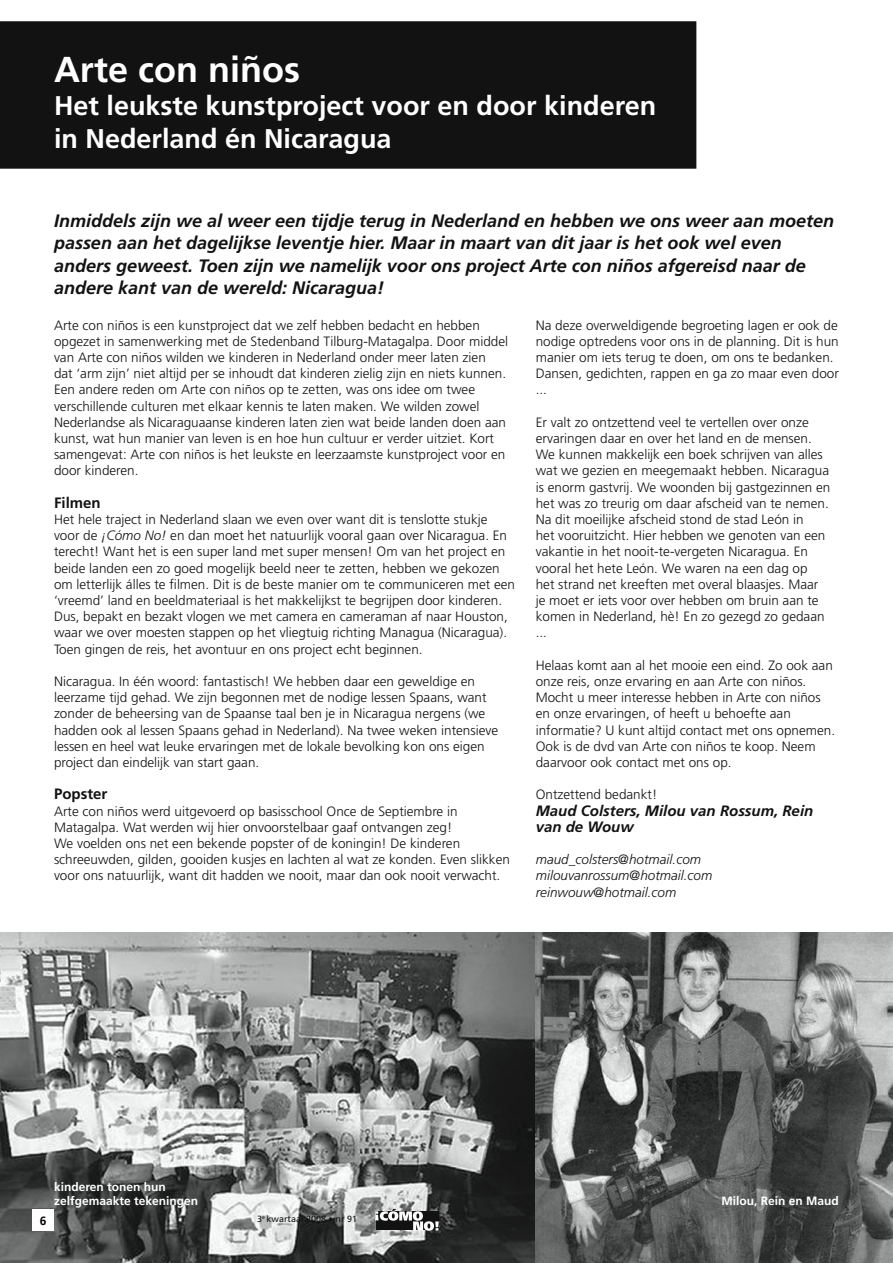
<style>
.page{position:relative;width:893px;height:1263px;background:#fff}
.page>*{position:absolute;margin:0;border:0;box-sizing:border-box;transform-origin:0 0}
.t1{font:700 36px "Frutiger";color:#fff}
.t2{font:700 27px/33px "Frutiger";color:#fff}
.t3{font:italic 700 18px/22.5px "Frutiger";color:#121212}
.t4{font:italic 700 15px/16.2px "Frutiger";color:#121212}
.t5{font:700 15px "Frutiger";color:#121212}
.t6{font:300 13.5px/16.2px "Frutiger";color:#121212}
.t7{font:italic 300 13.5px/16.2px "Frutiger";color:#121212}
.t8{font:700 12px/14.4px "Frutiger";color:#fff}
.t9{font:700 12px "Frutiger";color:#000}
.t10{font:9px "Frutiger";color:#121212}
.s1{font-style:italic}
</style>
<div class="page">
<img style="left:0;top:932px;width:535px;height:331px">
<div style="left:32px;top:1209px;width:22px;height:21px;background:#fff"></div>
<svg style="left:375px;top:1209px;width:64px;height:22px"></svg>
<div style="left:0;top:21px;width:696px;height:148px;background:#121212"></div>
<img style="left:535px;top:932px;width:358px;height:331px">
<h1 class="t1" style="left:54px;top:49px;width:247px">Arte con niños</h1>
<h2 class="t2" style="left:54px;top:90px;width:604px">Het leukste kunstproject voor en door kinderen in Nederland én Nicaragua</h2>
<p class="t3" style="left:54px;top:209px;width:782px">Inmiddels zijn we al weer een tijdje terug in Nederland en hebben we ons weer aan moeten passen aan het dagelijkse leventje hier. Maar in maart van dit jaar is het ook wel even anders geweest. Toen zijn we namelijk voor ons project Arte con niños afgereisd naar de andere kant van de wereld: Nicaragua!</p>
<p class="t6" style="left:54px;top:317px;width:456px">Arte con niños is een kunstproject dat we zelf hebben bedacht en hebben opgezet in samenwerking met de Stedenband Tilburg-Matagalpa. Door middel van Arte con niños wilden we kinderen in Nederland onder meer laten zien<br>dat ‘arm zijn’ niet altijd per se inhoudt dat kinderen zielig zijn en niets kunnen.<br>Een andere reden om Arte con niños op te zetten, was ons idee om twee verschillende culturen met elkaar kennis te laten maken. We wilden zowel Nederlandse als Nicaraguaanse kinderen laten zien wat beide landen doen aan kunst, wat hun manier van leven is en hoe hun cultuur er verder uitziet. Kort samengevat: Arte con niños is het leukste en leerzaamste kunstproject voor en door kinderen.</p>
<p class="t5" style="left:54px;top:494px;width:48px">Filmen</p>
<p class="t6" style="left:54px;top:511px;width:463px">Het hele traject in Nederland slaan we even over want dit is tenslotte stukje voor de <span class="s1">¡Cómo No!</span> en dan moet het natuurlijk vooral gaan over Nicaragua. En terecht! Want het is een super land met super mensen! Om van het project en beide landen een zo goed mogelijk beeld neer te zetten, hebben we gekozen om letterlijk álles te filmen. Dit is de beste manier om te communiceren met een ‘vreemd’ land en beeldmateriaal is het makkelijkst te begrijpen door kinderen.<br>Dus, bepakt en bezakt vlogen we met camera en cameraman af naar Houston, waar we over moesten stappen op het vliegtuig richting Managua (Nicaragua).<br>Toen gingen de reis, het avontuur en ons project echt beginnen.</p>
<p class="t6" style="left:54px;top:673px;width:446px">Nicaragua. In één woord: fantastisch! We hebben daar een geweldige en leerzame tijd gehad. We zijn begonnen met de nodige lessen Spaans, want zonder de beheersing van de Spaanse taal ben je in Nicaragua nergens (we hadden ook al lessen Spaans gehad in Nederland). Na twee weken intensieve lessen en heel wat leuke ervaringen met de lokale bevolking kon ons eigen project dan eindelijk van start gaan.</p>
<p class="t5" style="left:54px;top:785px;width:55px">Popster</p>
<p class="t6" style="left:54px;top:803px;width:457px">Arte con niños werd uitgevoerd op basisschool Once de Septiembre in Matagalpa. Wat werden wij hier onvoorstelbaar gaaf ontvangen zeg!<br>We voelden ons net een bekende popster of de koningin! De kinderen schreeuwden, gilden, gooiden kusjes en lachten al wat ze konden. Even slikken voor ons natuurlijk, want dit hadden we nooit, maar dan ook nooit verwacht.</p>
<p class="t6" style="left:536px;top:317px;width:305px">Na deze overweldigende begroeting lagen er ook de nodige optredens voor ons in de planning. Dit is hun manier om iets terug te doen, om ons te bedanken.<br>Dansen, gedichten, rappen en ga zo maar even door ...</p>
<p class="t6" style="left:536px;top:414px;width:296px">Er valt zo ontzettend veel te vertellen over onze ervaringen daar en over het land en de mensen.<br>We kunnen makkelijk een boek schrijven van alles wat we gezien en meegemaakt hebben. Nicaragua is enorm gastvrij. We woonden bij gastgezinnen en het was zo treurig om daar afscheid van te nemen.<br>Na dit moeilijke afscheid stond de stad León in<br>het vooruitzicht. Hier hebben we genoten van een vakantie in het nooit-te-vergeten Nicaragua. En vooral het hete León. We waren na een dag op<br>het strand net kreeften met overal blaasjes. Maar je moet er iets voor over hebben om bruin aan te komen in Nederland, hè! En zo gezegd zo gedaan ...</p>
<p class="t6" style="left:536px;top:657px;width:301px">Helaas komt aan al het mooie een eind. Zo ook aan onze reis, onze ervaring en aan Arte con niños.<br>Mocht u meer interesse hebben in Arte con niños en onze ervaringen, of heeft u behoefte aan informatie? U kunt altijd contact met ons opnemen.<br>Ook is de dvd van Arte con niños te koop. Neem daarvoor ook contact met ons op.</p>
<p class="t6" style="left:536px;top:787px;width:123px">Ontzettend bedankt!</p>
<p class="t4" style="left:536px;top:802px;width:279px">Maud Colsters, Milou van Rossum, Rein van de Wouw</p>
<p class="t7" style="left:536px;top:851px;width:178px">maud_colsters@hotmail.com milouvanrossum@hotmail.com reinwouw@hotmail.com</p>
<p class="t8" style="left:54px;top:1180px;width:146px">kinderen tonen hun zelfgemaakte tekeningen</p>
<p class="t9" style="left:40px;top:1213px;width:8px">6</p>
<p class="t10" style="left:257px;top:1214px;width:101px">3<sup>e</sup> kwartaal 2008 • nr 91</p>
<p class="t8" style="left:721px;top:1193px;width:119px">Milou, Rein en Maud</p>
</div>
